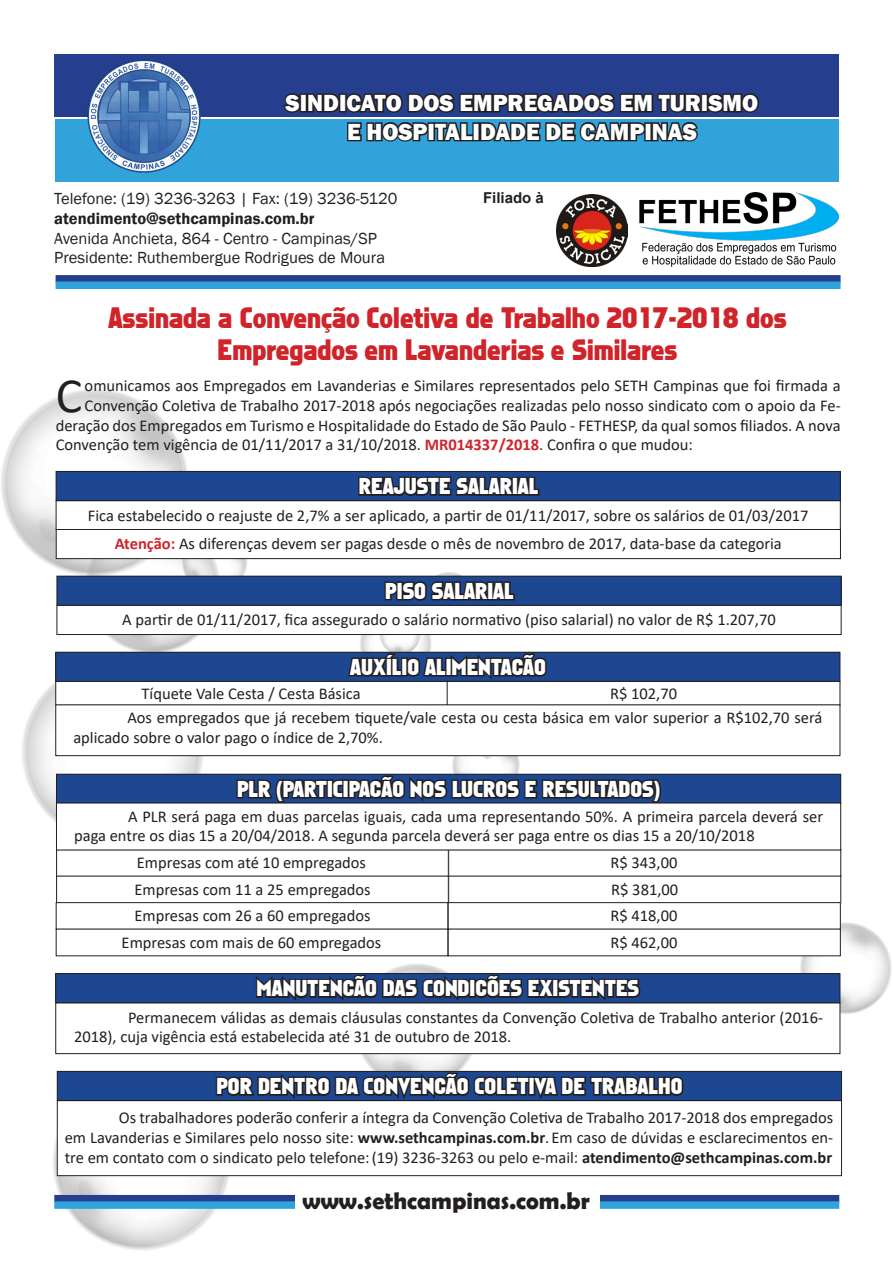
<style>
.page{position:relative;width:893px;height:1263px;background:#fff}
.page>*{position:absolute;margin:0;border:0;box-sizing:border-box;transform-origin:0 0}
.t1{font:49.5px "Calibri";color:#231f20}
.t2{font:27px "Faktos";color:#d1232a}
.t3{font:800 24px "Franklin Gothic";color:#fff}
.t4{font:700 24px "Berlin Sans FB Demi";color:#231f20}
.t5{font:21px "Faktos";color:#fff}
.t6{font:16.5px/19.8px "Calibri";color:#231f20}
.t7{font:16.5px "Franklin Gothic";color:#231f20}
.t8{font:600 16.5px "Franklin Gothic";color:#231f20}
.t9{font:700 15px "Arial";color:#231f20}
.s1{font-weight:700;color:#d1232a}
.s2{font-weight:700}
</style>
<div class="page">
<img style="left:1px;top:389px;width:891px;height:861px">
<div style="left:56px;top:501px;width:784px;height:29px;background:#fff"></div>
<div style="left:56px;top:471px;width:784px;height:30px;background:#1d4891"></div>
<div style="left:56px;top:471px;width:785px;height:30px;border:1px solid #231f20"></div>
<svg style="left:358px;top:476px;width:182px;height:20px;background:#21293c"></svg>
<div style="left:57px;top:605px;width:784px;height:29px;background:#fff"></div>
<div style="left:57px;top:605px;width:784px;height:30px;border:1px solid #231f20"></div>
<div style="left:57px;top:576px;width:784px;height:29px;background:#1d4891"></div>
<div style="left:57px;top:576px;width:784px;height:30px;border:1px solid #231f20"></div>
<svg style="left:384px;top:581px;width:131px;height:20px;background:#21293e"></svg>
<div style="left:56px;top:681px;width:391px;height:24px;background:#fff"></div>
<div style="left:56px;top:652px;width:784px;height:29px;background:#1d4891"></div>
<div style="left:55px;top:652px;width:785px;height:30px;border:1px solid #231f20"></div>
<svg style="left:346px;top:651px;width:203px;height:32px"></svg>
<div style="left:447px;top:681px;width:393px;height:24px;background:#fff"></div>
<div style="left:447px;top:681px;width:393px;height:25px;border:1px solid #231f20"></div>
<div style="left:56px;top:705px;width:784px;height:51px;background:#fff"></div>
<div style="left:55px;top:704px;width:785px;height:52px;border:1px solid #231f20"></div>
<div style="left:56px;top:774px;width:785px;height:29px;background:#1d4891"></div>
<div style="left:56px;top:774px;width:785px;height:30px;border:1px solid #231f20"></div>
<svg style="left:235px;top:773px;width:428px;height:30px"></svg>
<div style="left:57px;top:850px;width:391px;height:26px;background:#fff"></div>
<div style="left:449px;top:850px;width:392px;height:26px;background:#fff"></div>
<div style="left:57px;top:876px;width:391px;height:27px;background:#fff"></div>
<div style="left:449px;top:876px;width:392px;height:27px;background:#fff"></div>
<div style="left:56px;top:903px;width:392px;height:26px;background:#fff"></div>
<div style="left:56px;top:902px;width:392px;height:28px;border:1px solid #231f20"></div>
<div style="left:448px;top:903px;width:392px;height:26px;background:#fff"></div>
<div style="left:448px;top:902px;width:393px;height:28px;border:1px solid #231f20"></div>
<div style="left:56px;top:929px;width:392px;height:27px;background:#fff"></div>
<div style="left:448px;top:929px;width:392px;height:27px;background:#fff"></div>
<div style="left:56px;top:803px;width:785px;height:47px;background:#fff"></div>
<div style="left:56px;top:529px;width:784px;height:30px;background:#fff"></div>
<div style="left:56px;top:529px;width:785px;height:30px;border:1px solid #231f20"></div>
<div style="left:56px;top:1003px;width:784px;height:51px;background:#fff"></div>
<div style="left:55px;top:1002px;width:785px;height:52px;border:1px solid #231f20"></div>
<div style="left:56px;top:973px;width:784px;height:30px;background:#1d4891"></div>
<div style="left:55px;top:973px;width:785px;height:30px;border:1px solid #231f20"></div>
<svg style="left:254px;top:972px;width:388px;height:32px"></svg>
<div style="left:57px;top:1100px;width:784px;height:76px;background:#fff"></div>
<div style="left:57px;top:1100px;width:785px;height:76px;border:1px solid #231f20"></div>
<div style="left:57px;top:1071px;width:784px;height:29px;background:#1d4891"></div>
<div style="left:57px;top:1071px;width:785px;height:30px;border:1px solid #231f20"></div>
<svg style="left:214px;top:1070px;width:471px;height:32px"></svg>
<img style="left:639px;top:193px;width:199px;height:74px">
<img style="left:556px;top:195px;width:71px;height:71px">
<div style="left:54px;top:1195px;width:785px;height:7px;background:#253f8e"></div>
<div style="left:54px;top:1201px;width:785px;height:8px;background:#30a3db"></div>
<div style="left:295px;top:1192px;width:305px;height:22px;background:#fff"></div>
<div style="left:56px;top:275px;width:785px;height:8px;background:#253f8e"></div>
<div style="left:56px;top:281px;width:785px;height:8px;background:#30a3db"></div>
<div style="left:54px;top:54px;width:785px;height:62px;background:#253f8e"></div>
<div style="left:55px;top:119px;width:784px;height:63px;background:#30a3db"></div>
<img style="left:88px;top:60px;width:112px;height:113px">
<svg style="left:282px;top:93px;width:479px;height:49px"></svg>
<p class="t3" style="left:286px;top:87px;width:474px">SINDICATO DOS EMPREGADOS EM TURISMO</p>
<p class="t3" style="left:347px;top:116px;width:351px">E HOSPITALIDADE DE CAMPINAS</p>
<p class="t7" style="left:54px;top:188px;width:345px">Telefone: (19) 3236-3263 | Fax: (19) 3236-5120</p>
<p class="t8" style="left:54px;top:208px;width:262px">atendimento@sethcampinas.com.br</p>
<p class="t7" style="left:54px;top:228px;width:324px">Avenida Anchieta, 864 - Centro - Campinas/SP</p>
<p class="t7" style="left:54px;top:248px;width:332px">Presidente: Ruthembergue Rodrigues de Moura</p>
<p class="t9" style="left:483px;top:188px;width:62px">Filiado à</p>
<p class="t2" style="left:108px;top:302px;width:680px">Assinada a Convenção Coletiva de Trabalho 2017-2018 dos</p>
<p class="t2" style="left:218px;top:334px;width:461px">Empregados em Lavanderias e Similares</p>
<p class="t6" style="left:85px;top:375px;width:758px">omunicamos aos Empregados em Lavanderias e Similares representados pelo SETH Campinas que foi firmada a<br>Convenção Coletiva de Trabalho 2017-2018 após negociações realizadas pelo nosso sindicato com o apoio da Fe-</p>
<p class="t1" style="left:56px;top:361px;width:28px">C</p>
<p class="t6" style="left:56px;top:415px;width:786px">deração dos Empregados em Turismo e Hospitalidade do Estado de São Paulo - FETHESP, da qual somos filiados. A nova<br>Convenção tem vigência de 01/11/2017 a 31/10/2018. <span class="s1">MR014337/2018</span>. Confira o que mudou:</p>
<p class="t5" style="left:359px;top:474px;width:181px">REAJUSTE SALARIAL</p>
<p class="t6" style="left:88px;top:505px;width:722px">Fica estabelecido o reajuste de 2,7% a ser aplicado, a partir de 01/11/2017, sobre os salários de 01/03/2017</p>
<p class="t6" style="left:115px;top:534px;width:669px"><span class="s1">Atenção:</span> As diferenças devem ser pagas desde o mês de novembro de 2017, data-base da categoria</p>
<p class="t5" style="left:385px;top:579px;width:130px">PISO SALARIAL</p>
<p class="t6" style="left:122px;top:609px;width:655px">A partir de 01/11/2017, fica assegurado o salário normativo (piso salarial) no valor de R$ 1.207,70</p>
<p class="t5" style="left:350px;top:655px;width:197px">AUXÍLIO ALIMENTAÇÃO</p>
<p class="t6" style="left:610px;top:683px;width:69px">R$ 102,70</p>
<p class="t6" style="left:73px;top:707px;width:750px;text-indent:54px">Aos empregados que já recebem tiquete/vale cesta ou cesta básica em valor superior a R$102,70 será aplicado sobre o valor pago o índice de 2,70%.</p>
<p class="t5" style="left:237px;top:777px;width:424px">PLR (PARTICIPAÇÃO NOS LUCROS E RESULTADOS)</p>
<p class="t6" style="left:142px;top:683px;width:221px">Tíquete Vale Cesta / Cesta Básica</p>
<p class="t6" style="left:74px;top:806px;width:750px;text-indent:54px">A PLR será paga em duas parcelas iguais, cada uma representando 50%. A primeira parcela deverá ser paga entre os dias 15 a 20/04/2018. A segunda parcela deverá ser paga entre os dias 15 a 20/10/2018</p>
<p class="t6" style="left:137px;top:852px;width:231px">Empresas com até 10 empregados</p>
<p class="t6" style="left:135px;top:879px;width:238px">Empresas com 11 a 25 empregados</p>
<p class="t6" style="left:134px;top:905px;width:238px">Empresas com 26 a 60 empregados</p>
<p class="t6" style="left:122px;top:932px;width:261px">Empresas com mais de 60 empregados</p>
<p class="t6" style="left:610px;top:852px;width:69px">R$ 343,00</p>
<p class="t6" style="left:611px;top:879px;width:69px">R$ 381,00</p>
<p class="t6" style="left:610px;top:905px;width:69px">R$ 418,00</p>
<p class="t6" style="left:610px;top:932px;width:69px">R$ 462,00</p>
<p class="t5" style="left:257px;top:976px;width:384px">MANUTENÇÃO DAS CONDIÇÕES EXISTENTES</p>
<p class="t6" style="left:74px;top:1007px;width:750px;text-indent:54px">Permanecem válidas as demais cláusulas constantes da Convenção Coletiva de Trabalho anterior (2016-<br>2018), cuja vigência está estabelecida até 31 de outubro de 2018.</p>
<p class="t5" style="left:216px;top:1074px;width:468px">POR DENTRO DA CONVENÇÃO COLETIVA DE TRABALHO</p>
<p class="t6" style="left:65px;top:1107px;width:770px;text-align:justify;text-indent:54px">Os trabalhadores poderão conferir a íntegra da Convenção Coletiva de Trabalho 2017-2018 dos empregados em Lavanderias e Similares pelo nosso site: <span class="s2">www.sethcampinas.com.br</span>. Em caso de dúvidas e esclarecimentos en&shy;tre em contato com o sindicato pelo telefone:(19) 3236-3263 ou pelo e-mail: <span class="s2">atendimento@sethcampinas.com.br</span></p>
<p class="t4" style="left:303px;top:1187px;width:289px">www.sethcampinas.com.br</p>
</div>
